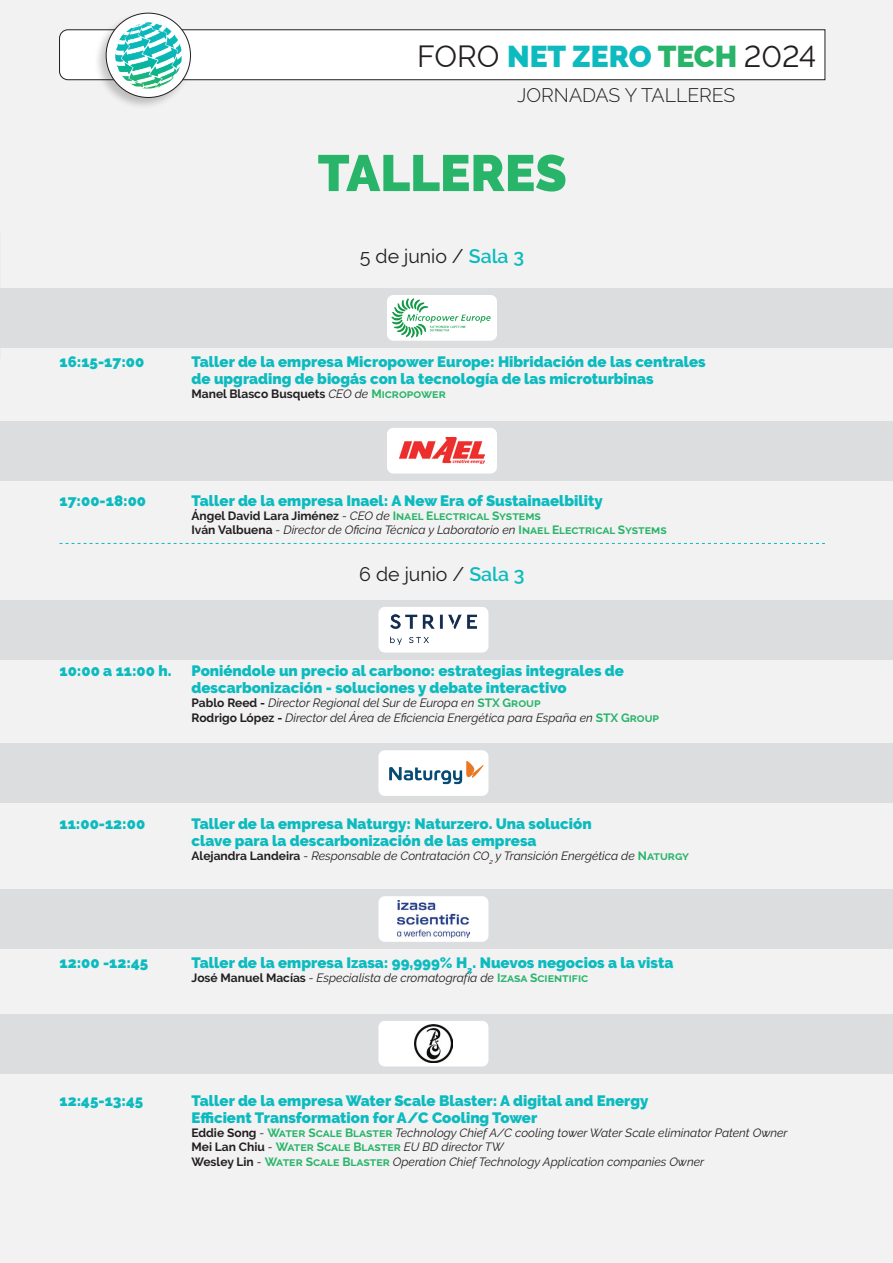
<style>
.page{position:relative;width:893px;height:1263px;background:#f2f2f3}
.page>*{position:absolute;margin:0;border:0;box-sizing:border-box;transform-origin:0 0}
.t1{font:900 51px "Raleway";color:#28b469}
.t2{font:30px "Raleway";color:#231f20}
.t3{font:19.5px "Raleway";color:#231f20}
.t4{font:300 19.5px "Raleway";color:#231f20}
.t5{font:900 15px/16.5px "Raleway";color:#0dbbbf}
.t6{font:italic 12px/14.4px "Raleway";color:#231f20}
.t7{font:700 12px "Raleway";color:#231f20}
.s1{font-weight:900;color:#0dbbbf}
.s2{font-weight:900;color:#28b469}
.s3{font-weight:600;color:#0dbbbf}
.s4{font-weight:400;font-style:italic}
.s5{color:#28b469}
.s6{font-weight:700;font-style:normal}
.s7{font-weight:700;font-style:normal;color:#28b469}
</style>
<div class="page">
<div style="left:59px;top:29px;width:766px;height:51px;background:#fff"></div>
<div style="left:94px;top:11px;width:98px;height:99px;background:#231f20;opacity:.25"></div>
<div style="left:106px;top:13px;width:84px;height:84px;background:#fff;border-radius:50%"></div>
<img style="left:115px;top:22px;width:67px;height:67px">
<div style="left:0;top:288px;width:893px;height:60px;background:#dcdddf"></div>
<div style="left:0;top:421px;width:893px;height:59px;background:#dcdddf"></div>
<div style="left:387px;top:295px;width:110px;height:46px;background:#fff;border-radius:6px"></div>
<img style="left:391px;top:298px;width:100px;height:40px">
<div style="left:387px;top:428px;width:110px;height:45px;background:#fff;border-radius:6px"></div>
<img style="left:399px;top:437px;width:86px;height:27px">
<div style="left:0;top:743px;width:893px;height:60px;background:#dcdddf"></div>
<div style="left:0;top:600px;width:893px;height:59px;background:#dcdddf"></div>
<div style="left:0;top:889px;width:893px;height:60px;background:#dcdddf"></div>
<div style="left:0;top:1014px;width:893px;height:59px;background:#dcdddf"></div>
<img style="left:378px;top:750px;width:110px;height:46px">
<div style="left:378px;top:607px;width:110px;height:45px;background:#fff;border-radius:6px"></div>
<img style="left:391px;top:615px;width:85px;height:29px">
<div style="left:378px;top:896px;width:110px;height:46px;background:#fff;border-radius:6px"></div>
<img style="left:397px;top:900px;width:73px;height:38px">
<div style="left:378px;top:1021px;width:110px;height:45px;background:#fff;border-radius:6px"></div>
<img style="left:415px;top:1025px;width:37px;height:37px">
<svg style="left:60px;top:543px;width:765px;height:1px"></svg>
<h2 class="t2" style="left:417px;top:39px;width:400px">FORO <span class="s1">NET ZERO</span> <span class="s2">TECH</span> 2024</h2>
<h3 class="t4" style="left:517px;top:84px;width:220px">JORNADAS Y TALLERES</h3>
<h1 class="t1" style="left:318px;top:144px;width:250px">TALLERES</h1>
<h3 class="t3" style="left:360px;top:245px;width:166px">5 de junio / <span class="s3">Sala 3</span></h3>
<p class="t5" style="left:60px;top:354px;width:86px">16:15-17:00</p>
<p class="t5" style="left:192px;top:354px;width:516px">Taller de la empresa Micropower Europe: Hibridación de las centrales de upgrading de biogás con la tecnología de las microturbinas</p>
<p class="t7" style="left:192px;top:387px;width:256px">Manel Blasco Busquets <span class="s4">CEO de</span> <span class="s5">Micropower</span></p>
<p class="t5" style="left:60px;top:492px;width:88px">17:00-18:00</p>
<p class="t5" style="left:192px;top:492px;width:413px">Taller de la empresa Inael: A New Era of Sustainaelbility</p>
<p class="t6" style="left:192px;top:508px;width:477px"><span class="s6">Ángel David Lara Jiménez</span> - CEO de <span class="s7">Inael Electrical Systems<br></span><span class="s6">Iván Valbuena</span> - Director de Oficina Técnica y Laboratorio en <span class="s7">Inael Electrical Systems</span></p>
<h3 class="t3" style="left:359px;top:563px;width:167px">6 de junio / <span class="s3">Sala 3</span></h3>
<p class="t5" style="left:60px;top:663px;width:114px">10:00 a 11:00 h.</p>
<p class="t5" style="left:192px;top:663px;width:434px">Poniéndole un precio al carbono: estrategias integrales de descarbonización - soluciones y debate interactivo</p>
<p class="t6" style="left:192px;top:696px;width:469px"><span class="s6">Pablo Reed -</span> Director Regional del Sur de Europa en <span class="s7">STX Group<br></span><span class="s6">Rodrigo López -</span> Director del Área de Eficiencia Energética para España en <span class="s7">STX Group</span></p>
<p class="t5" style="left:60px;top:816px;width:87px">11:00-12:00</p>
<p class="t5" style="left:192px;top:816px;width:402px">Taller de la empresa Naturgy: Naturzero. Una solución clave para la descarbonización de las empresa</p>
<p class="t6" style="left:192px;top:849px;width:499px"><span class="s6">Alejandra Landeira</span> - Responsable de Contratación CO<sub>2</sub> y Transición Energética de <span class="s7">Naturgy</span></p>
<p class="t5" style="left:60px;top:954px;width:90px">12:00 -12:45</p>
<p class="t5" style="left:192px;top:954px;width:483px">Taller de la empresa Izasa: 99,999% H<sub>2</sub>. Nuevos negocios a la vista</p>
<p class="t6" style="left:192px;top:970px;width:398px"><span class="s6">José Manuel Macías</span> - Especialista de cromatografía de <span class="s7">Izasa Scientific</span></p>
<p class="t5" style="left:60px;top:1092px;width:85px">12:45-13:45</p>
<p class="t5" style="left:192px;top:1092px;width:458px">Taller de la empresa Water Scale Blaster: A digital and Energy<br>Efficient Transformation for A/C Cooling Tower</p>
<p class="t6" style="left:192px;top:1125px;width:598px"><span class="s6">Eddie Song</span> - <span class="s7">Water Scale Blaster</span> Technology Chief A/C cooling tower Water Scale eliminator Patent Owner<br><span class="s6">Mei Lan Chiu</span> - <span class="s7">Water Scale Blaster</span> EU BD director TW<br><span class="s6">Wesley Lin</span> - <span class="s7">Water Scale Blaster</span> Operation Chief Technology Application companies Owner</p>
</div>
